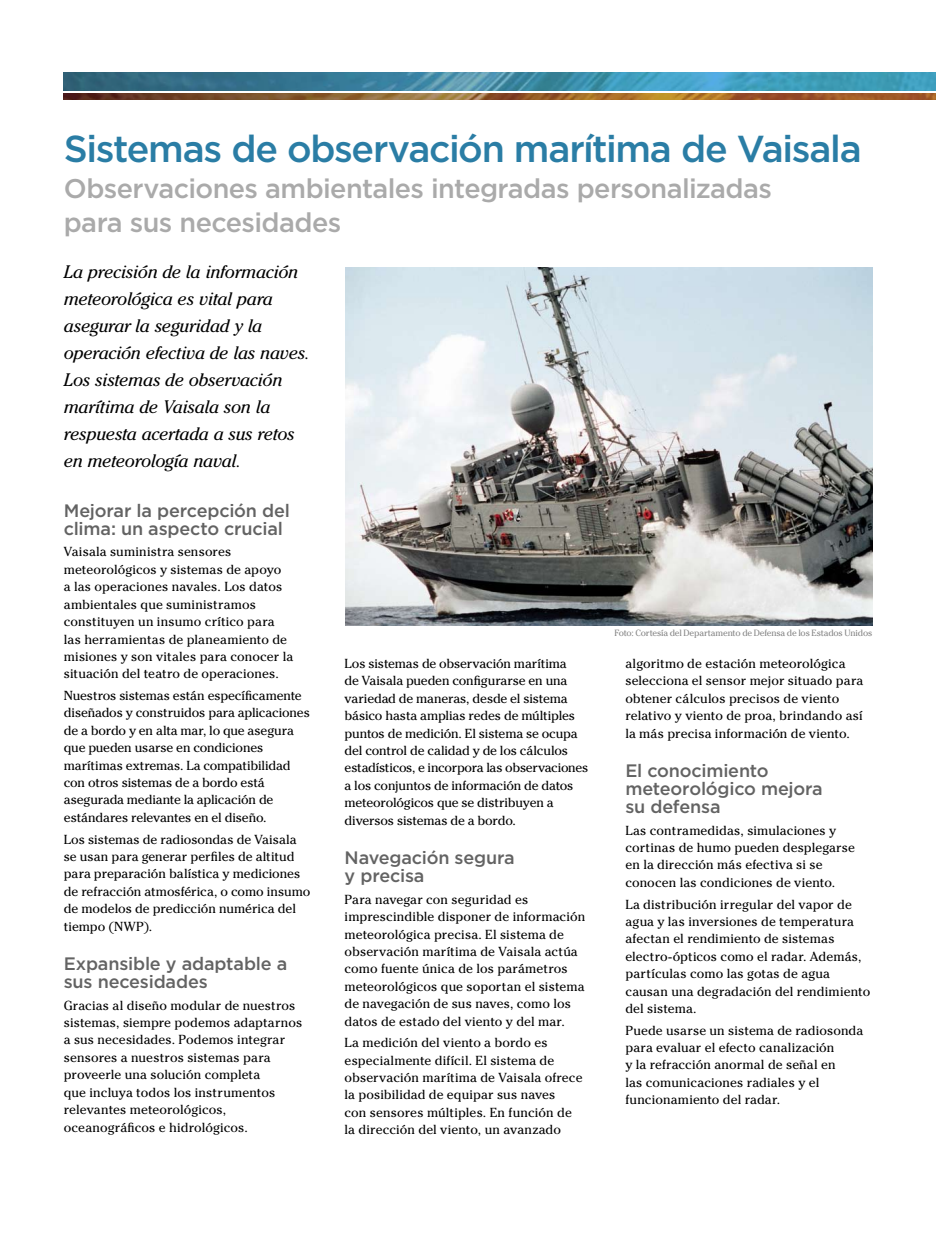
<style>
.page{position:relative;width:936px;height:1234px;background:#fff}
.page>*{position:absolute;margin:0;border:0;box-sizing:border-box;transform-origin:0 0}
.t1{font:500 37.5px "Gotham";letter-spacing:-.035em;color:#2a7da5}
.t2{font:500 27px/33px "Gotham";letter-spacing:-.025em;color:#aaa}
.t3{font:italic 18px/27px "Cheltenham Std";letter-spacing:-.02em;color:#000}
.t4{font:500 18px/18px "Gotham";letter-spacing:-.01em;color:#636363}
.t5{font:13.05px/17.4px "Cheltenham Std";color:#000}
.t6{font:9px "Cheltenham Std";letter-spacing:-.02em;color:#858585}
</style>
<div class="page">
<img style="left:64px;top:72px;width:871px;height:19px">
<img style="left:64px;top:94px;width:871px;height:6px">
<img style="left:345px;top:267px;width:527px;height:358px">
<h1 class="t1" style="left:64px;top:124px;width:799px">Sistemas de observación marítima de Vaisala</h1>
<h2 class="t2" style="left:64px;top:172px;width:709px">Observaciones ambientales integradas personalizadas para sus necesidades</h2>
<h3 class="t3" style="left:64px;top:258px;width:248px">La precisión de la información meteorológica es vital para asegurar la seguridad y la operación efectiva de las naves.<br>Los sistemas de observación marítima de Vaisala son la respuesta acertada a sus retos en meteorología naval.</h3>
<h3 class="t4" style="left:64px;top:501px;width:227px">Mejorar la percepción del clima: un aspecto crucial</h3>
<p class="t5" style="left:64px;top:543px;width:231px">Vaisala suministra sensores meteorológicos y sistemas de apoyo<br>a las operaciones navales. Los datos ambientales que suministramos constituyen un insumo crítico para las herramientas de planeamiento de misiones y son vitales para conocer la situación del teatro de operaciones.</p>
<p class="t5" style="left:64px;top:686px;width:248px">Nuestros sistemas están específicamente diseñados y construidos para aplicaciones de a bordo y en alta mar, lo que asegura que pueden usarse en condiciones marítimas extremas. La compatibilidad con otros sistemas de a bordo está asegurada mediante la aplicación de estándares relevantes en el diseño.</p>
<p class="t5" style="left:64px;top:830px;width:248px">Los sistemas de radiosondas de Vaisala se usan para generar perfiles de altitud para preparación balística y mediciones de refracción atmosférica, o como insumo de modelos de predicción numérica del tiempo (NWP).</p>
<h3 class="t4" style="left:64px;top:954px;width:225px">Expansible y adaptable a sus necesidades</h3>
<p class="t5" style="left:64px;top:996px;width:240px">Gracias al diseño modular de nuestros sistemas, siempre podemos adaptarnos a sus necesidades. Podemos integrar sensores a nuestros sistemas para proveerle una solución completa<br>que incluya todos los instrumentos relevantes meteorológicos, oceanográficos e hidrológicos.</p>
<p class="t5" style="left:344px;top:654px;width:245px">Los sistemas de observación marítima<br>de Vaisala pueden configurarse en una variedad de maneras, desde el sistema básico hasta amplias redes de múltiples puntos de medición. El sistema se ocupa del control de calidad y de los cálculos estadísticos, e incorpora las observaciones a los conjuntos de información de datos meteorológicos que se distribuyen a diversos sistemas de a bordo.</p>
<h3 class="t4" style="left:344px;top:848px;width:171px">Navegación segura y precisa</h3>
<p class="t5" style="left:344px;top:890px;width:242px">Para navegar con seguridad es imprescindible disponer de información meteorológica precisa. El sistema de observación marítima de Vaisala actúa como fuente única de los parámetros meteorológicos que soportan el sistema de navegación de sus naves, como los datos de estado del viento y del mar.</p>
<p class="t5" style="left:344px;top:1033px;width:239px">La medición del viento a bordo es especialmente difícil. El sistema de observación marítima de Vaisala ofrece la posibilidad de equipar sus naves<br>con sensores múltiples. En función de la dirección del viento, un avanzado</p>
<p class="t6" style="left:614px;top:627px;width:259px">Foto: Cortesía del Departamento de Defensa de los Estados Unidos</p>
<p class="t5" style="left:625px;top:654px;width:239px">algoritmo de estación meteorológica selecciona el sensor mejor situado para obtener cálculos precisos de viento relativo y viento de proa, brindando así la más precisa información de viento.</p>
<h3 class="t4" style="left:625px;top:761px;width:199px">El conocimiento meteorológico mejora su defensa</h3>
<p class="t5" style="left:625px;top:821px;width:231px">Las contramedidas, simulaciones y cortinas de humo pueden desplegarse en la dirección más efectiva si se conocen las condiciones de viento.</p>
<p class="t5" style="left:625px;top:895px;width:246px">La distribución irregular del vapor de agua y las inversiones de temperatura afectan el rendimiento de sistemas electro-ópticos como el radar. Además, partículas como las gotas de agua causan una degradación del rendimiento del sistema.</p>
<p class="t5" style="left:625px;top:1021px;width:239px">Puede usarse un sistema de radiosonda para evaluar el efecto canalización<br>y la refracción anormal de señal en<br>las comunicaciones radiales y el funcionamiento del radar.</p>
</div>
